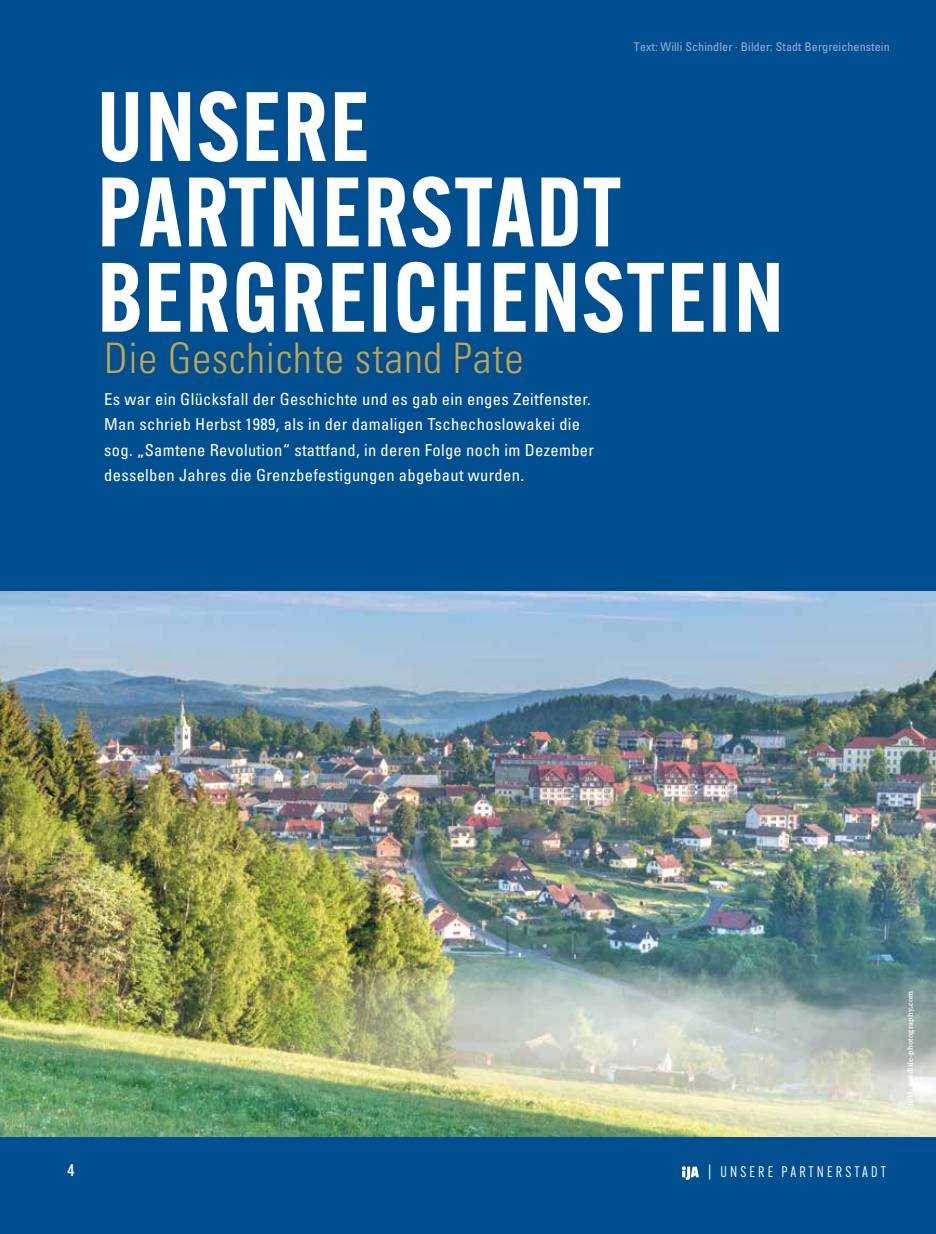
<style>
.page{position:relative;width:936px;height:1234px;background:#fff}
.page>*{position:absolute;margin:0;border:0;box-sizing:border-box;transform-origin:0 0}
.t1{font:600 96.15px/85.3px "Alternate Gothic ATF";letter-spacing:.02em;color:#fff}
.t2{font:300 condensed 42px "Univers LT Pro";letter-spacing:.02em;color:#c1a452}
.t3{font:condensed 16.5px/25.5px "Univers LT Pro";letter-spacing:.02em;color:#fff}
.t4{font:500 16.5px "Alternate Gothic ATF";color:#fff}
.t5{font:15px "Alternate Gothic ATF";letter-spacing:.21em;color:#fff}
.t6{font:condensed 12px "Univers LT Pro";letter-spacing:.01em;color:#9cadd2}
.t7{font:500 7.5px "Sole Serif Caption";letter-spacing:.02em;color:#fff}
</style>
<div class="page">
<div style="left:0;top:0;width:935px;height:1233px;background:#004f91"></div>
<img style="left:0;top:591px;width:935px;height:545px">
<svg style="left:681px;top:1166px;width:17px;height:13px"></svg>
<p class="t6" style="left:634px;top:39px;width:257px">Text: Willi Schindler · Bilder: Stadt Bergreichenstein</p>
<h1 class="t1" style="left:97px;top:83px;width:688px">UNSERE<br>PARTNERSTADT<br>BERGREICHENSTEIN</h1>
<h2 class="t2" style="left:104px;top:329px;width:420px">Die Geschichte stand Pate</h2>
<p class="t3" style="left:104px;top:385px;width:491px">Es war ein Glücksfall der Geschichte und es gab ein enges Zeitfenster.<br>Man schrieb Herbst 1989, als in der damaligen Tschechoslowakei die sog. „Samtene Revolution“ stattfand, in deren Folge noch im Dezember desselben Jahres die Grenzbefestigungen abgebaut wurden.</p>
<p class="t7" style="left:906px;top:1105px;width:116px;rotate:-90deg">Bild: woidlife-photography.com</p>
<p class="t4" style="left:68px;top:1159px;width:9px">4</p>
<p class="t5" style="left:707px;top:1162px;width:180px">| UNSERE PARTNERSTADT</p>
</div>
